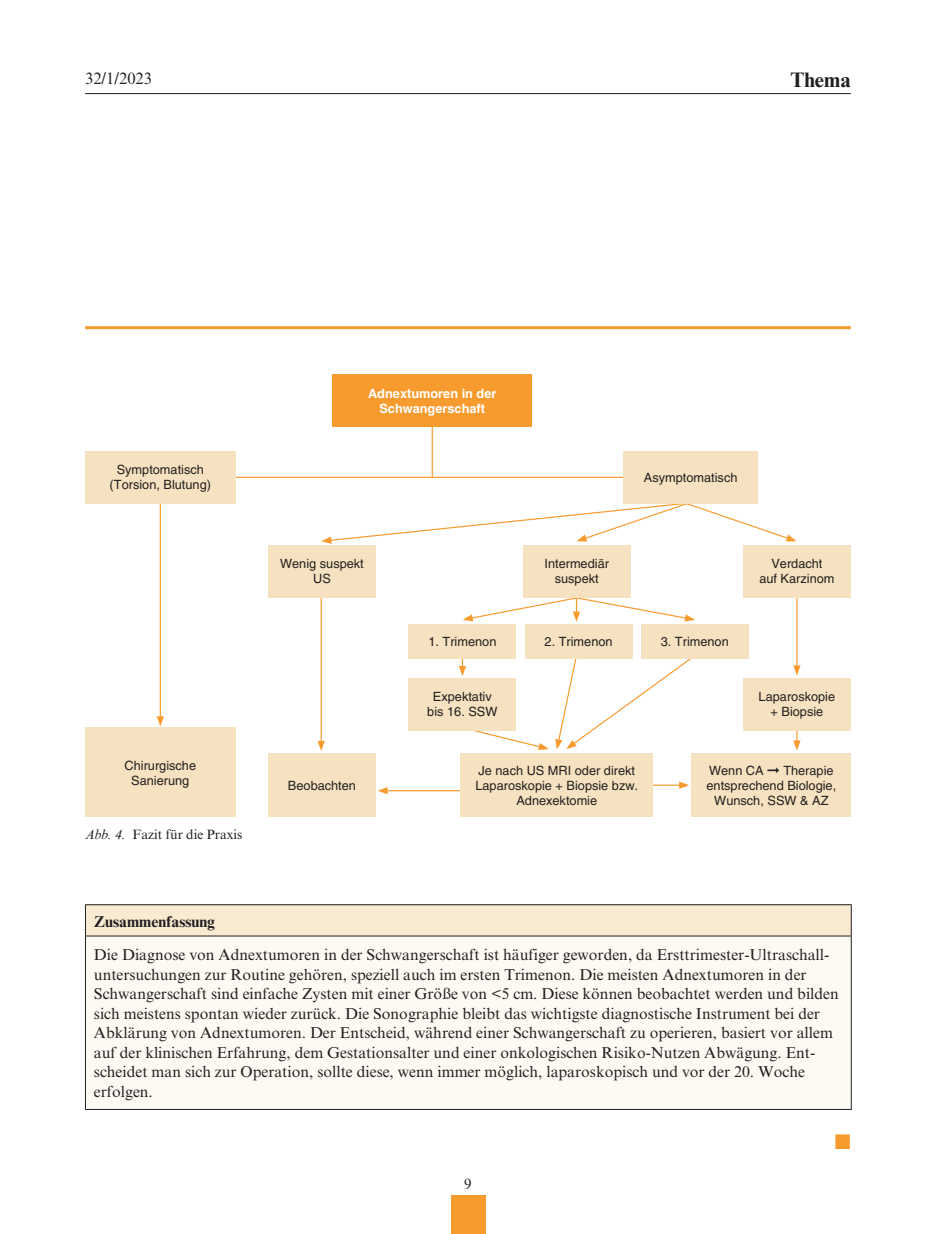
<style>
.page{position:relative;width:936px;height:1234px;background:#fff}
.page>*{position:absolute;margin:0;border:0;box-sizing:border-box;transform-origin:0 0}
.t1{font:700 21px "Times New Roman MT Std";color:#231f20}
.t2{font:21px "Zapf Dingbats Std";color:#f89b2f}
.t3{font:16.5px "Times New Roman MT Std";color:#231f20}
.t4{font:15.75px/19.5px "Times New Roman MT Std";color:#231f20}
.t5{font:700 15.75px "Times New Roman MT Std";color:#231f20}
.t6{font:15px "Times New Roman MT Std";color:#231f20}
.t7{font:13.5px "Times New Roman MT Std";color:#231f20}
.t8{font:12.75px/15px "Helvetica LT Std";color:#231f20;text-align:center}
.t9{font:700 12.75px/15px "Helvetica LT Std";color:#fff;text-align:center}
.s1{font-style:italic}
</style>
<div class="page">
<hr style="left:85px;top:93px;width:765px;height:1px;background:#231f20">
<hr style="left:85px;top:326px;width:765px;height:3px;background:#f89b2f">
<div style="left:451px;top:1195px;width:35px;height:38px;background:#f89b2f"></div>
<div style="left:85px;top:727px;width:150px;height:90px;background:#f6e2c1"></div>
<div style="left:268px;top:753px;width:108px;height:64px;background:#f6e2c1"></div>
<div style="left:691px;top:753px;width:159px;height:64px;background:#f6e2c1"></div>
<hr style="left:227px;top:476px;width:400px;height:2px;background:#f89b2f">
<hr style="left:431px;top:423px;width:2px;height:54px;background:#f89b2f">
<div style="left:332px;top:374px;width:200px;height:53px;background:#f89b2f"></div>
<hr style="left:160px;top:500px;width:1px;height:218px;background:#f89b2f">
<svg style="left:157px;top:716px;width:7px;height:10px"></svg>
<div style="left:85px;top:451px;width:150px;height:52px;background:#f6e2c1"></div>
<svg style="left:321px;top:503px;width:475px;height:40px"></svg>
<div style="left:623px;top:451px;width:135px;height:52px;background:#f6e2c1"></div>
<hr style="left:320px;top:594px;width:2px;height:149px;background:#f89b2f">
<svg style="left:317px;top:740px;width:8px;height:10px"></svg>
<svg style="left:463px;top:593px;width:232px;height:28px"></svg>
<div style="left:522px;top:545px;width:108px;height:52px;background:#f6e2c1"></div>
<svg style="left:458px;top:658px;width:8px;height:18px"></svg>
<svg style="left:555px;top:653px;width:141px;height:96px"></svg>
<svg style="left:461px;top:730px;width:88px;height:20px"></svg>
<hr style="left:651px;top:784px;width:30px;height:1px;background:#f89b2f">
<svg style="left:679px;top:781px;width:10px;height:7px"></svg>
<hr style="left:385px;top:790px;width:77px;height:1px;background:#f89b2f">
<svg style="left:377px;top:787px;width:10px;height:7px"></svg>
<hr style="left:796px;top:594px;width:1px;height:73px;background:#f89b2f">
<svg style="left:793px;top:665px;width:7px;height:10px"></svg>
<svg style="left:793px;top:730px;width:7px;height:20px"></svg>
<div style="left:268px;top:545px;width:108px;height:52px;background:#f6e2c1"></div>
<div style="left:408px;top:624px;width:108px;height:34px;background:#f6e2c1"></div>
<div style="left:524px;top:624px;width:108px;height:34px;background:#f6e2c1"></div>
<div style="left:640px;top:624px;width:108px;height:34px;background:#f6e2c1"></div>
<div style="left:408px;top:677px;width:108px;height:53px;background:#f6e2c1"></div>
<div style="left:742px;top:545px;width:108px;height:52px;background:#f6e2c1"></div>
<div style="left:742px;top:677px;width:108px;height:53px;background:#f6e2c1"></div>
<div style="left:460px;top:753px;width:193px;height:64px;background:#f6e2c1"></div>
<div style="left:85px;top:904px;width:766px;height:31px;background:#f9ebd2"></div>
<div style="left:85px;top:935px;width:766px;height:174px;background:#fdfaf4"></div>
<hr style="left:85px;top:936px;width:1px;height:172px;background:#231f20">
<hr style="left:850px;top:936px;width:1px;height:172px;background:#231f20">
<hr style="left:85px;top:1108px;width:766px;height:1px;background:#231f20">
<hr style="left:85px;top:904px;width:766px;height:1px;background:#231f20">
<hr style="left:85px;top:904px;width:1px;height:31px;background:#231f20">
<hr style="left:850px;top:904px;width:1px;height:31px;background:#231f20">
<hr style="left:85px;top:935px;width:766px;height:1px;background:#231f20">
<p class="t3" style="left:85px;top:72px;width:69px">32/1/2023</p>
<h1 class="t1" style="left:790px;top:72px;width:62px">Thema</h1>
<p class="t9" style="left:368px;top:387px;width:130px">Adnextumoren in der<br>Schwangerschaft</p>
<p class="t8" style="left:110px;top:464px;width:103px">Symptomatisch (Torsion, Blutung)</p>
<p class="t8" style="left:644px;top:471px;width:95px">Asymptomatisch</p>
<p class="t8" style="left:280px;top:558px;width:85px">Wenig suspekt<br>US</p>
<p class="t8" style="left:544px;top:558px;width:66px">Intermediär suspekt</p>
<p class="t8" style="left:428px;top:635px;width:70px">1. Trimenon</p>
<p class="t8" style="left:544px;top:635px;width:70px">2. Trimenon</p>
<p class="t8" style="left:660px;top:635px;width:70px">3. Trimenon</p>
<p class="t8" style="left:427px;top:690px;width:72px">Expektativ bis 16. SSW</p>
<p class="t8" style="left:759px;top:558px;width:77px">Verdacht<br>auf Karzinom</p>
<p class="t8" style="left:758px;top:690px;width:78px">Laparoskopie + Biopsie</p>
<p class="t8" style="left:124px;top:758px;width:73px">Chirurgische<br>Sanierung</p>
<p class="t7" style="left:85px;top:828px;width:159px"><span class="s1">Abb. 4.</span> Fazit für die Praxis</p>
<p class="t8" style="left:288px;top:779px;width:70px">Beobachten</p>
<p class="t8" style="left:475px;top:764px;width:164px">Je nach US MRI oder direkt<br>Laparoskopie + Biopsie bzw.<br>Adnexektomie</p>
<p class="t8" style="left:706px;top:764px;width:131px">Wenn CA ➞ Therapie entsprechend Biologie,<br>Wunsch, SSW &amp; AZ</p>
<p class="t5" style="left:94px;top:915px;width:123px">Zusammenfassung</p>
<p class="t4" style="left:94px;top:946px;width:746px">Die Diagnose von Adnextumoren in der Schwangerschaft ist häufiger geworden, da Ersttrimester-Ultraschall&shy;untersuchungen zur Routine gehören, speziell auch im ersten Trimenon. Die meisten Adnextumoren in der Schwangerschaft sind einfache Zysten mit einer Größe von &lt;5 cm. Diese können beobachtet werden und bilden sich meistens spontan wieder zurück. Die Sonographie bleibt das wichtigste diagnostische Instrument bei der Abklärung von Adnextumoren. Der Entscheid, während einer Schwangerschaft zu operieren, basiert vor allem auf der klinischen Erfahrung, dem Gestationsalter und einer onkologischen Risiko-Nutzen Abwägung. Ent&shy;scheidet man sich zur Operation, sollte diese, wenn immer möglich, laparoskopisch und vor der 20. Woche erfolgen.</p>
<h1 class="t2" style="left:834px;top:1128px;width:17px">■</h1>
<p class="t6" style="left:464px;top:1178px;width:9px">9</p>
</div>
